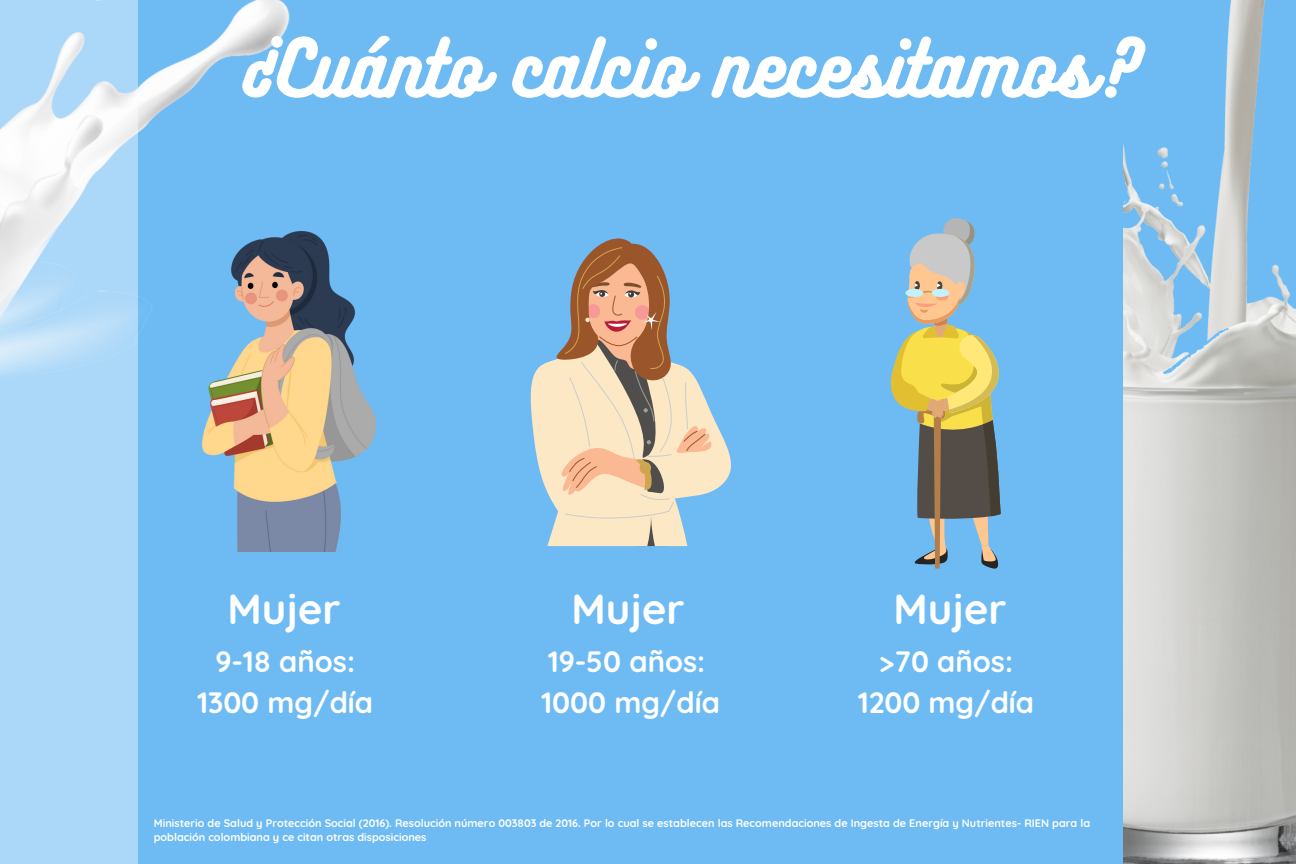
<style>
.page{position:relative;width:1296px;height:864px;background:#6ebbf3}
.page>*{position:absolute;margin:0;border:0;box-sizing:border-box;transform-origin:0 0}
.t1{font:70.8px "Bukhari Script";color:#fff}
.t2{font:700 42px "Quicksand";color:#fff}
.t3{font:700 29.4px "Quicksand";color:#fff}
.t4{font:700 10.8px/14.7px "Quicksand";color:#fff}
</style>
<div class="page">
<img style="left:1123px;top:0;width:173px;height:864px">
<img style="left:138px;top:0;width:151px;height:335px">
<svg style="left:0;top:0;width:138px;height:864px;background:#b6dcf7"></svg>
<img style="left:203px;top:232px;width:173px;height:319px">
<svg style="left:531px;top:238px;width:200px;height:308px"></svg>
<svg style="left:890px;top:218px;width:111px;height:351px"></svg>
<div style="left:932px;top:289px;width:17px;height:8px;background:#c0f3ff;border-radius:50%"></div>
<div style="left:905px;top:289px;width:18px;height:8px;background:#c0f3ff;border-radius:50%"></div>
<p class="t1" style="left:225px;top:22px;width:918px">¿Cuánto calcio necesitamos?</p>
<p class="t2" style="left:228px;top:582px;width:115px">Mujer</p>
<p class="t3" style="left:215px;top:643px;width:141px">9-18 años:</p>
<p class="t3" style="left:197px;top:684px;width:177px">1300 mg/día</p>
<p class="t2" style="left:572px;top:582px;width:115px">Mujer</p>
<p class="t3" style="left:548px;top:643px;width:159px">19-50 años:</p>
<p class="t3" style="left:542px;top:684px;width:180px">1000 mg/día</p>
<p class="t2" style="left:894px;top:582px;width:115px">Mujer</p>
<p class="t3" style="left:879px;top:643px;width:136px">&gt;70 años:</p>
<p class="t3" style="left:858px;top:684px;width:178px">1200 mg/día</p>
<p class="t4" style="left:154px;top:815px;width:938px">Ministerio de Salud y Protección Social (2016). Resolución número 003803 de 2016. Por lo cual se establecen las Recomendaciones de Ingesta de Energía y Nutrientes- RIEN para la población colombiana y ce citan otras disposiciones</p>
</div>
